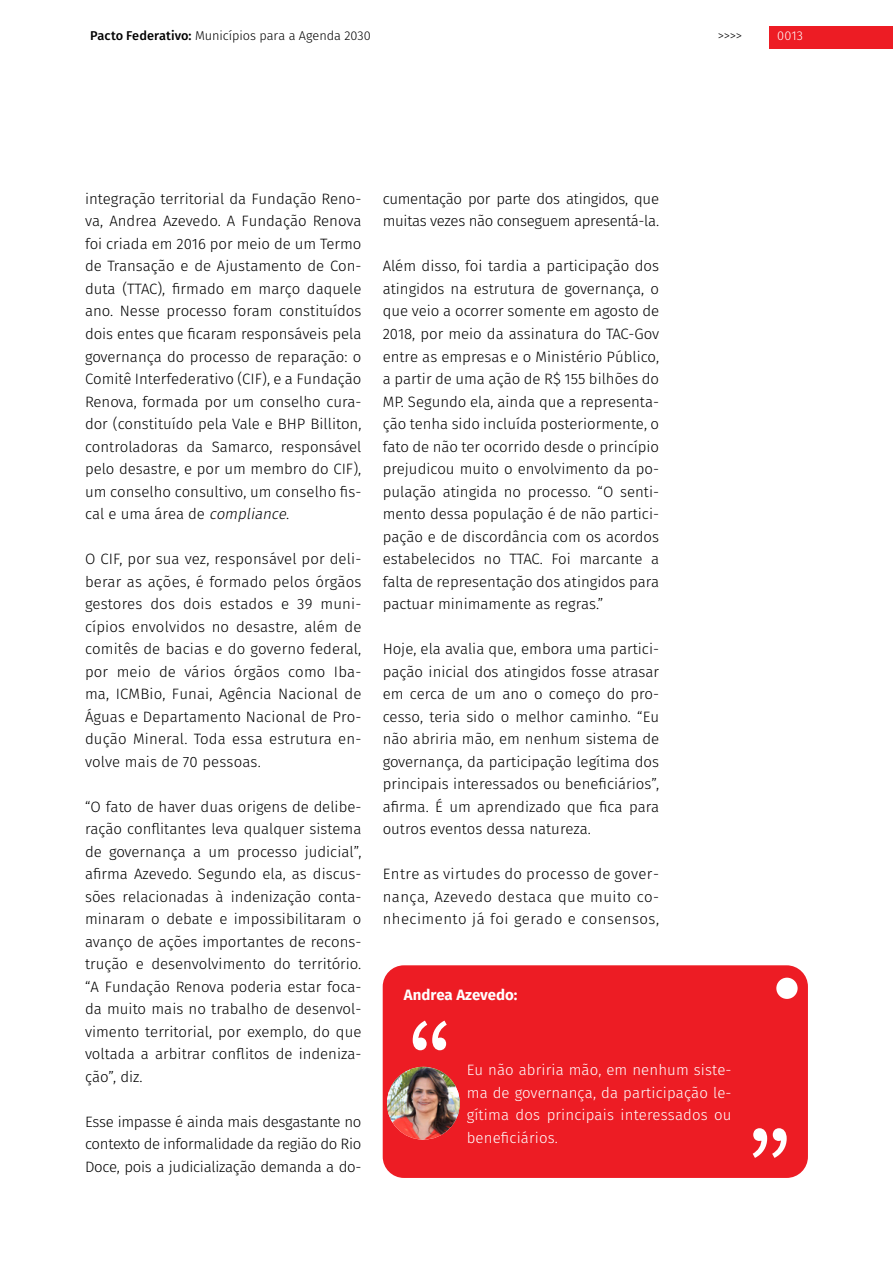
<style>
.page{position:relative;width:893px;height:1263px;background:#fff}
.page>*{position:absolute;margin:0;border:0;box-sizing:border-box;transform-origin:0 0}
.t1{font:300 15px/22.5px "Fira Sans";color:#000;text-align:justify}
.t2{font:300 15px/22.5px "Fira Sans";letter-spacing:.01em;color:#fff;text-align:justify}
.t3{font:300 15px/22.5px "Fira Sans";letter-spacing:-.02em;color:#000}
.t4{font:700 15px "Fira Sans";color:#fff}
.t5{font:300 12.75px "Fira Sans";color:#000}
.t6{font:300 12.75px "Fira Sans";color:#fff}
.s1{font-weight:500}
.s2{font-style:italic}
</style>
<div class="page">
<div style="left:769px;top:26px;width:124px;height:23px;background:#ed1c24"></div>
<div style="left:383px;top:965px;width:425px;height:213px;background:#ed1c24;border-radius:21px"></div>
<svg style="left:413px;top:1020px;width:34px;height:30px"></svg>
<svg style="left:753px;top:1128px;width:34px;height:30px"></svg>
<div style="left:776px;top:978px;width:22px;height:21px;background:#fff;border-radius:50%"></div>
<img style="left:387px;top:1067px;width:73px;height:73px;border-radius:36px">
<p class="t5" style="left:90px;top:26px;width:282px"><span class="s1">Pacto Federativo:</span> Municípios para a Agenda 2030</p>
<p class="t5" style="left:718px;top:26px;width:26px">&gt;&gt;&gt;&gt;</p>
<p class="t6" style="left:777px;top:26px;width:27px">0013</p>
<p class="t1" style="left:85px;top:187px;width:278px">integração territorial da Fundação Reno&shy;va, Andrea Azevedo. A Fundação Renova foi criada em 2016 por meio de um Termo de Transação e de Ajustamento de Con&shy;duta (TTAC), firmado em março daquele ano. Nesse processo foram constituídos dois entes que ficaram responsáveis pela governança do processo de reparação: o Comitê Interfederativo (CIF), e a Fundação Renova, formada por um conselho cura&shy;dor (constituído pela Vale e BHP Billiton, controladoras da Samarco, responsável pelo desastre, e por um membro do CIF), um conselho consultivo, um conselho fis&shy;ca l e u m a á re a d e <span class="s2">compliance</span>.</p>
<p class="t1" style="left:85px;top:547px;width:278px">O CIF, por sua vez, responsável por deli&shy;berar as ações, é formado pelos órgãos gestores dos dois estados e 39 muni&shy;cípios envolvidos no desastre, além de comitês de bacias e do governo federal, por meio de vários órgãos como Iba&shy;ma, ICMBio, Funai, Agência Nacional de Águas e Departamento Nacional de Pro&shy;dução Mineral. Toda essa estrutura en&shy;volve mais de 70 pessoas.</p>
<p class="t1" style="left:85px;top:795px;width:278px">“O fato de haver duas origens de delibe&shy;ração conflitantes leva qualquer sistema de governança a um processo judicial”, afirma Azevedo. Segundo ela, as discus&shy;sões relacionadas à indenização conta&shy;minaram o debate e impossibilitaram o avanço de ações importantes de recons&shy;trução e desenvolvimento do território. “A Fundação Renova poderia estar foca&shy;da muito mais no trabalho de desenvol&shy;vimento territorial, por exemplo, do que voltada a arbitrar conflitos de indeniza&shy;ção”, diz.</p>
<p class="t1" style="left:85px;top:1110px;width:278px">Esse impasse é ainda mais desgastante no contexto de informalidade da região do Rio Doce, pois a judicialização demanda a do-</p>
<p class="t3" style="left:383px;top:187px;width:278px">cumentação por parte dos atingidos, que muitas vezes não conseguem apresentá-la.</p>
<p class="t1" style="left:383px;top:255px;width:278px">Além disso, foi tardia a participação dos atingidos na estrutura de governança, o que veio a ocorrer somente em agosto de 2018, por meio da assinatura do TAC-Gov entre as empresas e o Ministério Público, a partir de uma ação de R$ 155 bilhões do MP. Segundo ela, ainda que a representa&shy;ção tenha sido incluída posteriormente, o fato de não ter ocorrido desde o princípio prejudicou muito o envolvimento da po&shy;pulação atingida no processo. “O senti&shy;mento dessa população é de não partici&shy;pação e de discordância com os acordos estabelecidos no TTAC. Foi marcante a falta de representação dos atingidos para pactuar minimamente as regras.”</p>
<p class="t1" style="left:383px;top:637px;width:278px">Hoje, ela avalia que, embora uma partici&shy;pação inicial dos atingidos fosse atrasar em cerca de um ano o começo do pro&shy;cesso, teria sido o melhor caminho. “Eu não abriria mão, em nenhum sistema de governança, da participação legítima dos principais interessados ou beneficiários”, afirma. É um aprendizado que fica para outros eventos dessa natureza.</p>
<p class="t1" style="left:383px;top:862px;width:278px">Entre as virtudes do processo de gover&shy;nança, Azevedo destaca que muito co&shy;nhecimento já foi gerado e consensos,</p>
<p class="t4" style="left:404px;top:984px;width:115px">Andrea Azevedo:</p>
<p class="t2" style="left:467px;top:1058px;width:266px">Eu não abriria mão, em nenhum siste&shy;ma de governança, da participação le&shy;gítima dos principais interessados ou beneficiários.</p>
</div>
